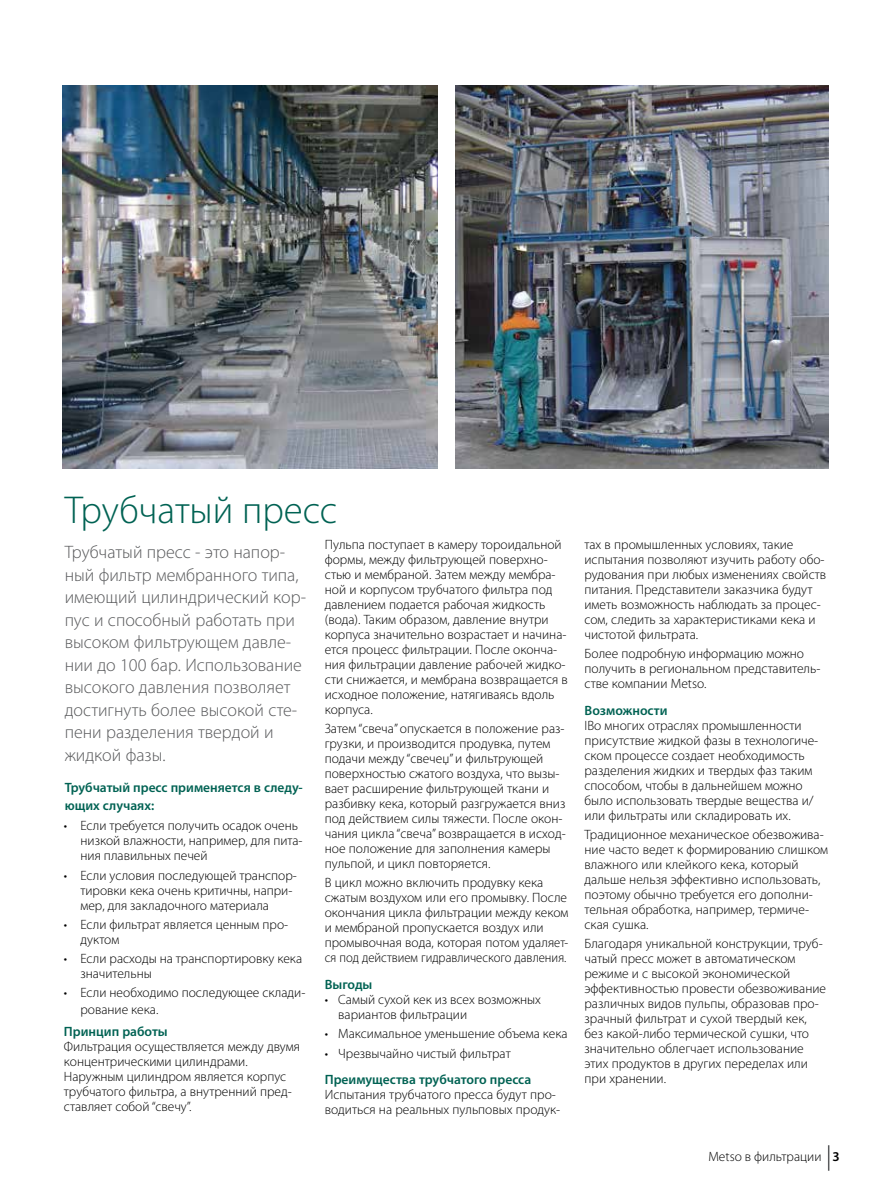
<style>
.page{position:relative;width:893px;height:1191px;background:#fff}
.page>*{position:absolute;margin:0;border:0;box-sizing:border-box;transform-origin:0 0}
.t1{font:300 39px "Myriad Pro";color:#006253}
.t2{font:300 18px/22.5px "Myriad Pro";color:#58595b}
.t3{font:300 13.5px/15px "Myriad Pro";color:#000}
.t4{font:600 13.5px/18px "Myriad Pro";color:#006253}
.s1{font-weight:600}
</style>
<div class="page">
<svg style="left:828px;top:1145px;width:1px;height:25px"></svg>
<img style="left:63px;top:85px;width:375px;height:383px">
<img style="left:455px;top:85px;width:373px;height:383px">
<h1 class="t1" style="left:65px;top:488px;width:274px">Трубчатый пресс</h1>
<p class="t2" style="left:65px;top:541px;width:243px">Трубчатый пресс - это напор&shy;ный фильтр мембранного типа, имеющий цилиндрический кор&shy;пус и способный работать при высоком фильтрующем давле&shy;нии до 100 бар. Использование высокого давления позволяет достигнуть более высокой сте&shy;пени разделения твердой и жидкой фазы.</p>
<p class="t4" style="left:65px;top:778px;width:240px">Трубчатый пресс применяется в следу&shy;ющих случаях:</p>
<p class="t3" style="left:325px;top:537px;width:245px">Пульпа поступает в камеру тороидальной формы, между фильтрующей поверхно&shy;стью и мембраной. Затем между мембра&shy;ной и корпусом трубчатого фильтра под давлением подается рабочая жидкость (вода). Таким образом, давление внутри корпуса значительно возрастает и начина&shy;ется процесс фильтрации. После оконча&shy;ния фильтрации давление рабочей жидко&shy;сти снижается, и мембрана возвращается в исходное положение, натягиваясь вдоль корпуса.</p>
<p class="t3" style="left:325px;top:721px;width:242px">Затем “свеча” опускается в положение раз&shy;грузки, и производится продувка, путем подачи между “свечеџ” и фильтрующей поверхностью сжатого воздуха, что вызы&shy;вает расширение фильтрующей ткани и разбивку кека, который разгружается вниз под действием силы тяжести. После окон&shy;чания цикла “свеча” возвращается в исход&shy;ное положение для заполнения камеры пульпой, и цикл повторяется.</p>
<p class="t3" style="left:325px;top:875px;width:245px">В цикл можно включить продувку кека сжатым воздухом или его промывку. После окончания цикла фильтрации между кеком и мембраной пропускается воздух или промывочная вода, которая потом удаляет&shy;ся под действием гидравлического давления.</p>
<p class="t4" style="left:325px;top:975px;width:49px">Выгоды</p>
<p class="t3" style="left:338px;top:992px;width:204px;text-indent:-14px">• Самый сухой кек из всех возможных вариантов фильтрации</p>
<p class="t3" style="left:325px;top:1026px;width:244px">• Максимальное уменьшение объема кека</p>
<p class="t3" style="left:325px;top:1045px;width:188px">• Чрезвычайно чистый фильтрат</p>
<p class="t4" style="left:325px;top:1070px;width:208px">Преимущества трубчатого пресса</p>
<p class="t3" style="left:325px;top:1087px;width:237px">Испытания трубчатого пресса будут про&shy;водиться на реальных пульповых продук-</p>
<p class="t3" style="left:80px;top:818px;width:224px;text-indent:-16px">• Если требуется получить осадок очень низкой влажности, например, для пита&shy;ния плавильных печей</p>
<p class="t3" style="left:80px;top:868px;width:218px;text-indent:-16px">• Если условия последующей транспор&shy;тировки кека очень критичны, напри&shy;мер, для закладочного материала</p>
<p class="t3" style="left:80px;top:917px;width:209px;text-indent:-16px">• Если фильтрат является ценным про&shy;дуктом</p>
<p class="t3" style="left:80px;top:951px;width:223px;text-indent:-16px">• Если расходы на транспортировку кека значительны</p>
<p class="t3" style="left:80px;top:985px;width:226px;line-height:16.5px;text-indent:-16px">• Если необходимо последующее склади&shy;рование кека.</p>
<p class="t4" style="left:64px;top:1022px;width:105px">Принцип работы</p>
<p class="t3" style="left:64px;top:1039px;width:238px">Фильтрация осуществляется между двумя концентрическими цилиндрами.<br>Наружным цилиндром является корпус трубчатого фильтра, а внутренний пред&shy;ставляет собой “свечу”.</p>
<p class="t3" style="left:584px;top:537px;width:243px">тах в промышленных условиях, такие испытания позволяют изучить работу обо&shy;рудования при любых изменениях свойств питания. Представители заказчика будут иметь возможность наблюдать за процес&shy;сом, следить за характеристиками кека и чистотой фильтрата.</p>
<p class="t3" style="left:584px;top:646px;width:237px">Более подробную информацию можно получить в региональном представитель&shy;стве компании Metso.</p>
<p class="t4" style="left:584px;top:700px;width:85px">Возможности</p>
<p class="t3" style="left:584px;top:718px;width:235px">IВо многих отраслях промышленности присутствие жидкой фазы в технологиче&shy;ском процессе создает необходимость разделения жидких и твердых фаз таким способом, чтобы в дальнейшем можно было использовать твердые вещества и/ или фильтраты или складировать их.</p>
<p class="t3" style="left:584px;top:827px;width:245px">Традиционное механическое обезвожива&shy;ние часто ведет к формированию слишком влажного или клейкого кека, который дальше нельзя эффективно использовать, поэтому обычно требуется его дополни&shy;тельная обработка, например, термиче&shy;ская сушка.</p>
<p class="t3" style="left:584px;top:936px;width:243px">Благодаря уникальной конструкции, труб&shy;чатый пресс может в автоматическом режиме и с высокой экономической эффективностью провести обезвоживание различных видов пульпы, образовав про&shy;зрачный фильтрат и сухой твердый кек, без какой-либо термической сушки, что значительно облегчает использование этих продуктов в других переделах или при хранении.</p>
<p class="t3" style="left:708px;top:1149px;width:133px">Metso в фильтрации <span class="s1">3</span></p>
</div>
